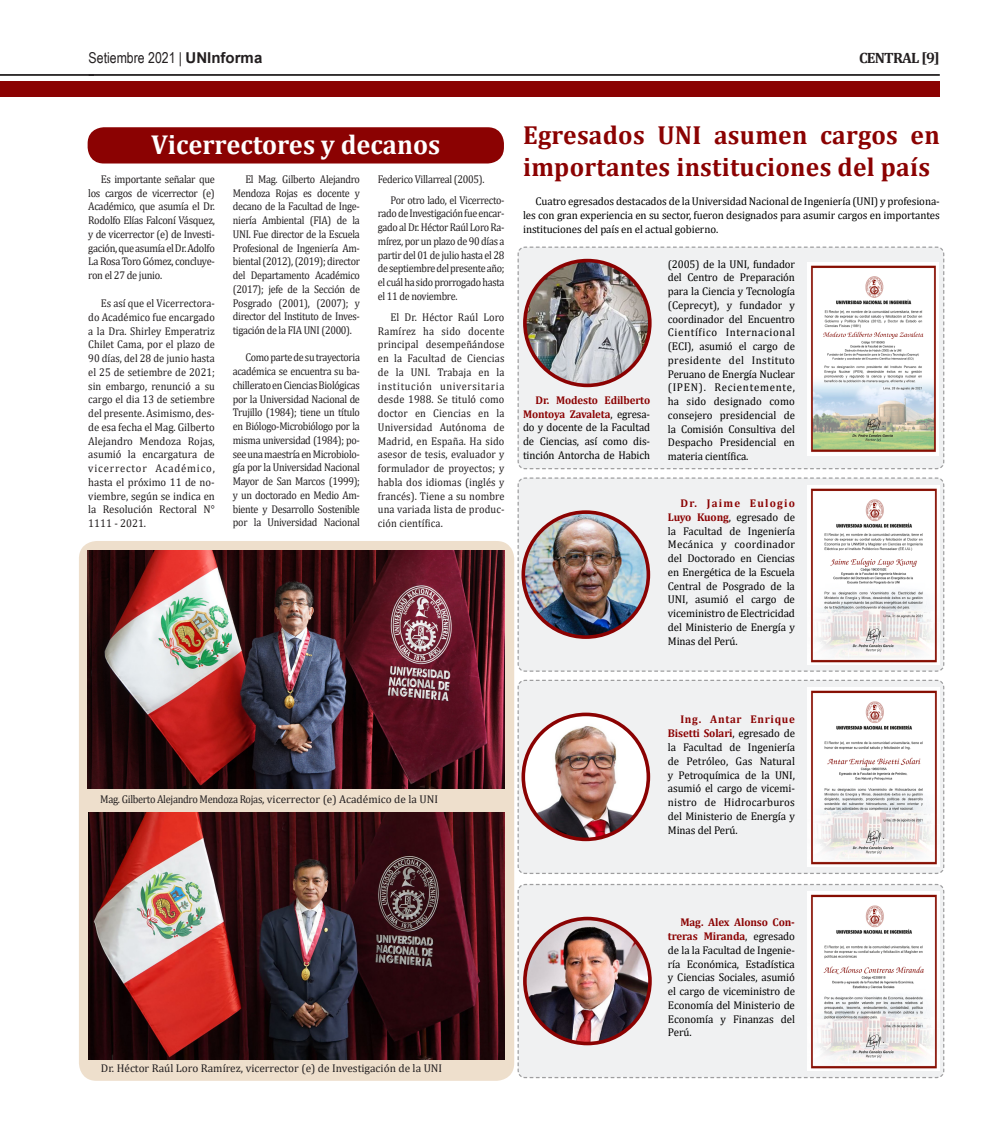
<style>
.page{position:relative;width:993px;height:1134px;background:#fff}
.page>*{position:absolute;margin:0;border:0;box-sizing:border-box;transform-origin:0 0}
.Central_articulos{font:700 27.5px "Cambria";color:#fff;scale:.96 1}
.Central_articulos-2{font:700 26.25px/31.5px "Cambria";letter-spacing:.01em;color:#8b0202}
.Lugar_y_Fecha{font:15px "Arial Narrow";color:#231f20}
.Secciones{font:700 15px "Cambria";letter-spacing:-.05em;color:#231f20}
.Central_articulos-3{font:11.25px/13.8px "Cambria";letter-spacing:-.03em;color:#231f20;text-align:justify;scale:.92 1}
.Central_articulos-4{font:11.25px/13.8px "Cambria";letter-spacing:-.03em;color:#231f20;text-align:justify;scale:.9 1}
.Central_articulos-5{font:11.25px/13.8px "Cambria";letter-spacing:-.01em;color:#000;text-align:justify}
.Central_articulos-6{font:11.25px/13.8px "Cambria";letter-spacing:-.01em;color:#000;text-align:justify;scale:.96 1}
.Central_articulos-7{font:11.25px "Cambria";color:#231f20}
.s1{font-family:"Arial";font-weight:700}
.s2{font-weight:700;color:#8b0202}
</style>
<div class="page">
<div style="left:517px;top:246px;width:427px;height:224px;background:#f0f1f2"></div>
<div style="left:517px;top:883px;width:427px;height:196px;background:#f0f1f2"></div>
<div style="left:517px;top:679px;width:427px;height:195px;background:#f0f1f2"></div>
<div style="left:517px;top:477px;width:427px;height:195px;background:#f0f1f2"></div>
<img style="left:807px;top:687px;width:131px;height:179px">
<img style="left:807px;top:891px;width:131px;height:179px">
<img style="left:807px;top:485px;width:131px;height:179px">
<div style="left:89px;top:82px;width:850px;height:15px;background:#8b0202"></div>
<hr style="left:89px;top:74px;width:850px;height:2px;background:#231f20">
<hr style="left:0;top:74px;width:94px;height:2px;background:#231f20">
<div style="left:0;top:82px;width:96px;height:15px;background:#8b0202"></div>
<div style="left:79px;top:541px;width:435px;height:540px;background:#eedfcc;border-radius:18px"></div>
<div style="left:88px;top:127px;width:416px;height:36px;background:#8b0202;border-radius:16px"></div>
<img style="left:88px;top:812px;width:416px;height:247px">
<img style="left:524px;top:918px;width:125px;height:125px;border-radius:62px">
<div style="left:523px;top:917px;width:128px;height:128px;border:4px solid #8b0202;border-radius:50%"></div>
<img style="left:524px;top:261px;width:125px;height:124px;border-radius:62px">
<div style="left:523px;top:259px;width:128px;height:128px;border:4px solid #8b0202;border-radius:50%"></div>
<img style="left:523px;top:714px;width:125px;height:125px;border-radius:62px">
<div style="left:521px;top:713px;width:129px;height:128px;border:4px solid #8b0202;border-radius:50%"></div>
<img style="left:523px;top:512px;width:125px;height:125px;border-radius:62px">
<div style="left:521px;top:510px;width:129px;height:129px;border:4px solid #8b0202;border-radius:50%"></div>
<img style="left:807px;top:262px;width:131px;height:193px">
<img style="left:88px;top:550px;width:416px;height:239px">
<p class="Lugar_y_Fecha" style="left:89px;top:46px;width:175px">Setiembre 2021 | <span class="s1">UNInforma</span></p>
<p class="Secciones" style="left:858px;top:47px;width:82px">CENTRAL [9]</p>
<p class="Central_articulos" style="left:151px;top:125px;width:302px">Vicerrectores y decanos</p>
<p class="Central_articulos-3" style="left:88px;top:172px;width:139px;text-indent:12px">Es importante señalar que los cargos de vicerrector (e)<br>Académico, que asumía el Dr.<br>Rodolfo Elías Falconí Vásquez, y de vicerrector (e) de Investi&shy;gación, que asumía el Dr. Adolfo La Rosa Toro Gómez, concluye&shy;ron el 27 de junio.</p>
<p class="Central_articulos-3" style="left:88px;top:296px;width:139px;text-indent:12px">Es así que el Vicerrectora&shy;do Académico fue encargado a la Dra. Shirley Emperatriz Chilet Cama, por el plazo de 90 días, del 28 de junio hasta el 25 de setiembre de 2021; sin embargo, renunció a su cargo el dia 13 de setiembre del presente. Asimismo, des&shy;de esa fecha el Mag. Gilberto Alejandro Mendoza Rojas, asumió la encargatura de vicerrector Académico, hasta el próximo 11 de no&shy;viembre, según se indica en la Resolución Rectoral N° 1111 - 2021.</p>
<p class="Central_articulos-4" style="left:378px;top:172px;width:120px">Federico Villarreal (2005).</p>
<p class="Central_articulos-4" style="left:378px;top:193px;width:142px;text-indent:12px">Por otro lado, el Vicerrecto&shy;rado de Investigación fue encar&shy;gado al Dr. Héctor Raúl Loro Ra&shy;mírez, por un plazo de 90 días a partir del 01 de julio hasta el 28 de septiembre del presente año; el cuál ha sido prorrogado hasta el 11 de noviembre.</p>
<p class="Central_articulos-3" style="left:378px;top:310px;width:139px;text-indent:12px">El Dr. Héctor Raúl Loro Ramírez ha sido docente principal desempeñándose en la Facultad de Ciencias de la UNI. Trabaja en la institución universitaria desde 1988. Se tituló como doctor en Ciencias en la Universidad Autónoma de Madrid, en España. Ha sido asesor de tesis, evaluador y formulador de proyectos; y habla dos idiomas (inglés y francés). Tiene a su nombre una variada lista de produc&shy;ción científica.</p>
<p class="Central_articulos-4" style="left:233px;top:172px;width:143px;text-indent:12px">El Mag. Gilberto Alejandro Mendoza Rojas es docente y decano de la Facultad de Inge&shy;niería Ambiental (FIA) de la UNI. Fue director de la Escuela Profesional de Ingeniería Am&shy;biental (2012), (2019); director del Departamento Académico (2017); jefe de la Sección de Posgrado (2001), (2007); y director del Instituto de Inves&shy;tigación de la FIA UNI (2000).</p>
<p class="Central_articulos-4" style="left:233px;top:351px;width:143px;text-indent:12px">Como parte de su trayectoria académica se encuentra su ba&shy;chillerato en Ciencias Biológicas por la Universidad Nacional de Trujillo (1984); tiene un título en Biólogo-Microbiólogo por la misma universidad (1984); po&shy;see una maestría en Microbiolo&shy;gía por la Universidad Nacional Mayor de San Marcos (1999); y un doctorado en Medio Am&shy;biente y Desarrollo Sostenible por la Universidad Nacional</p>
<p class="Central_articulos-2" style="left:523px;top:118px;width:418px">Egresados UNI asumen cargos en importantes instituciones del país</p>
<p class="Central_articulos-5" style="left:523px;top:194px;width:418px;text-indent:12px">Cuatro egresados destacados de la Universidad Nacional de Ingeniería (UNI) y profesiona&shy;les con gran experiencia en su sector, fueron designados para asumir cargos en importantes instituciones del país en el actual gobierno.</p>
<p class="Central_articulos-6" style="left:523px;top:393px;width:134px;text-indent:12px"><span class="s2">Dr. Modesto Edilberto Montoya Zavaleta</span>, egresa&shy;do y docente de la Facultad de Ciencias, así como dis&shy;tinción Antorcha de Habich</p>
<p class="Central_articulos-6" style="left:667px;top:257px;width:134px">(2005) de la UNI, fundador del Centro de Preparación para la Ciencia y Tecnología (Ceprecyt), y fundador y coordinador del Encuentro Científico Internacional (ECI), asumió el cargo de presidente del Instituto Peruano de Energía Nuclear (IPEN). Recientemente, ha sido designado como consejero presidencial de la Comisión Consultiva del Despacho Presidencial en materia científica.</p>
<p class="Central_articulos-5" style="left:667px;top:496px;width:128px;text-indent:12px"><span class="s2">Dr. Jaime Eulogio Luyo Kuong</span>, egresado de la Facultad de Ingeniería Mecánica y coordinador del Doctorado en Ciencias en Energética de la Escuela Central de Posgrado de la UNI, asumió el cargo de viceministro de Electricidad del Ministerio de Energía y Minas del Perú.</p>
<p class="Central_articulos-3" style="left:100px;top:792px;width:368px">Mag. Gilberto Alejandro Mendoza Rojas, vicerrector (e) Académico de la UNI</p>
<p class="Central_articulos-5" style="left:667px;top:713px;width:128px;text-indent:12px"><span class="s2">Ing. Antar Enrique Bisetti Solari</span>, egresado de la Facultad de Ingeniería de Petróleo, Gas Natural y Petroquímica de la UNI, asumió el cargo de vicemi&shy;nistro de Hidrocarburos del Ministerio de Energía y Minas del Perú.</p>
<p class="Central_articulos-7" style="left:101px;top:1062px;width:342px">Dr. Héctor Raúl Loro Ramírez, vicerrector (e) de Investigación de la UNI</p>
<p class="Central_articulos-5" style="left:667px;top:916px;width:128px;text-indent:12px"><span class="s2">Mag. Alex Alonso Con&shy;treras Miranda</span>, egresado de la la Facultad de Ingenie&shy;ría Económica, Estadística y Ciencias Sociales, asumió el cargo de viceministro de Economía del Ministerio de Economía y Finanzas del Perú.</p>
</div>
